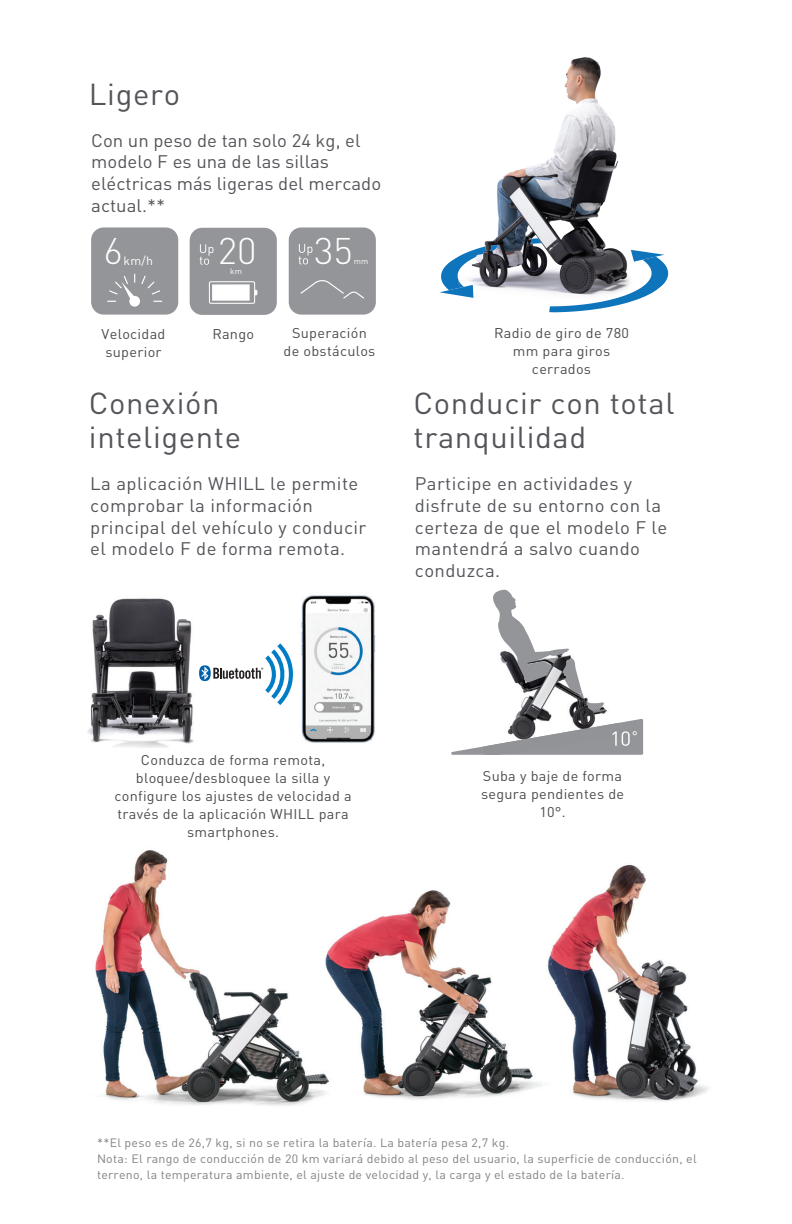
<style>
.page{position:relative;width:792px;height:1224px;background:#fff}
.page>*{position:absolute;margin:0;border:0;box-sizing:border-box;transform-origin:0 0}
.t1{font:300 36.6px "DIN Pro";color:#fff}
.t2{font:30px/34px "DIN Pro";letter-spacing:.02em;color:#54555a}
.t3{font:18px/21.6px "DIN Pro";letter-spacing:.02em;color:#54555a}
.t4{font:18px/21.6px "DIN Pro";color:#54555a}
.t5{font:14px/18px "DIN Pro";letter-spacing:.02em;color:#4b4c4d;text-align:center}
.t6{font:12px/16px "DIN Pro";letter-spacing:.02em;color:#808285}
.t7{font:12px "DIN Pro";color:#fff}
.t8{font:8px "DIN Pro";color:#fff}
</style>
<div class="page">
<img style="left:95px;top:850px;width:614px;height:256px">
<svg style="left:440px;top:252px;width:228px;height:60px"></svg>
<img style="left:459px;top:57px;width:187px;height:247px">
<img style="left:87px;top:598px;width:107px;height:150px">
<svg style="left:199px;top:643px;width:94px;height:62px"></svg>
<img style="left:515px;top:708px;width:92px;height:11px">
<svg style="left:451px;top:719px;width:192px;height:36px"></svg>
<svg style="left:493px;top:590px;width:111px;height:121px"></svg>
<div style="left:190px;top:228px;width:87px;height:87px;background:#939598;border-radius:13px"></div>
<div style="left:209px;top:281px;width:46px;height:23px;border:1px solid #fff"></div>
<div style="left:212px;top:284px;width:38px;height:17px;background:#fff"></div>
<svg style="left:200px;top:244px;width:14px;height:21px"></svg>
<div style="left:91px;top:227px;width:87px;height:88px;background:#939598;border-radius:13px"></div>
<svg style="left:129px;top:296px;width:11px;height:11px"></svg>
<svg style="left:107px;top:274px;width:55px;height:29px"></svg>
<div style="left:289px;top:227px;width:87px;height:88px;background:#939598;border-radius:13px"></div>
<svg style="left:300px;top:280px;width:64px;height:19px"></svg>
<svg style="left:299px;top:244px;width:13px;height:20px"></svg>
<img style="left:301px;top:595px;width:75px;height:148px">
<h2 class="t2" style="left:89px;top:75px;width:93px">Ligero</h2>
<p class="t4" style="left:91px;top:128px;width:291px">Con un peso de tan solo 24 kg, el modelo F es una de las sillas eléctricas más ligeras del mercado actual.**</p>
<h1 class="t1" style="left:104px;top:223px;width:21px">6</h1>
<h1 class="t1" style="left:218px;top:224px;width:40px">20</h1>
<h1 class="t1" style="left:314px;top:223px;width:40px">35</h1>
<p class="t7" style="left:124px;top:251px;width:31px">km/h</p>
<p class="t8" style="left:354px;top:255px;width:16px">mm</p>
<p class="t8" style="left:230px;top:265px;width:13px">km</p>
<p class="t5" style="left:102px;top:324px;width:65px">Velocidad</p>
<p class="t5" style="left:212px;top:324px;width:43px">Rango</p>
<p class="t5" style="left:105px;top:342px;width:58px">superior</p>
<p class="t5" style="left:284px;top:323px;width:93px">Superación de obstáculos</p>
<p class="t5" style="left:494px;top:323px;width:136px">Radio de giro de 780 mm para giros cerrados</p>
<h2 class="t2" style="left:89px;top:385px;width:154px">Conexión inteligente</h2>
<h2 class="t2" style="left:413px;top:385px;width:263px">Conducir con total tranquilidad</h2>
<p class="t3" style="left:90px;top:472px;width:278px">La aplicación WHILL le permite comprobar la información principal del vehículo y conducir el modelo F de forma remota.</p>
<p class="t3" style="left:415px;top:472px;width:254px">Participe en actividades y disfrute de su entorno con la certeza de que el modelo F le mantendrá a salvo cuando conduzca.</p>
<p class="t5" style="left:114px;top:750px;width:239px">Conduzca de forma remota, bloquee/desbloquee la silla y configure los ajustes de velocidad a través de la aplicación WHILL para smartphones.</p>
<p class="t5" style="left:481px;top:766px;width:145px">Suba y baje de forma segura pendientes de<br>10°.</p>
<p class="t6" style="left:97px;top:1134px;width:601px">**El peso es de 26,7 kg, si no se retira la batería. La batería pesa 2,7 kg.<br>Nota: El rango de conducción de 20 km variará debido al peso del usuario, la superficie de conducción, el terreno, la temperatura ambiente, el ajuste de velocidad y, la carga y el estado de la batería.</p>
</div>
